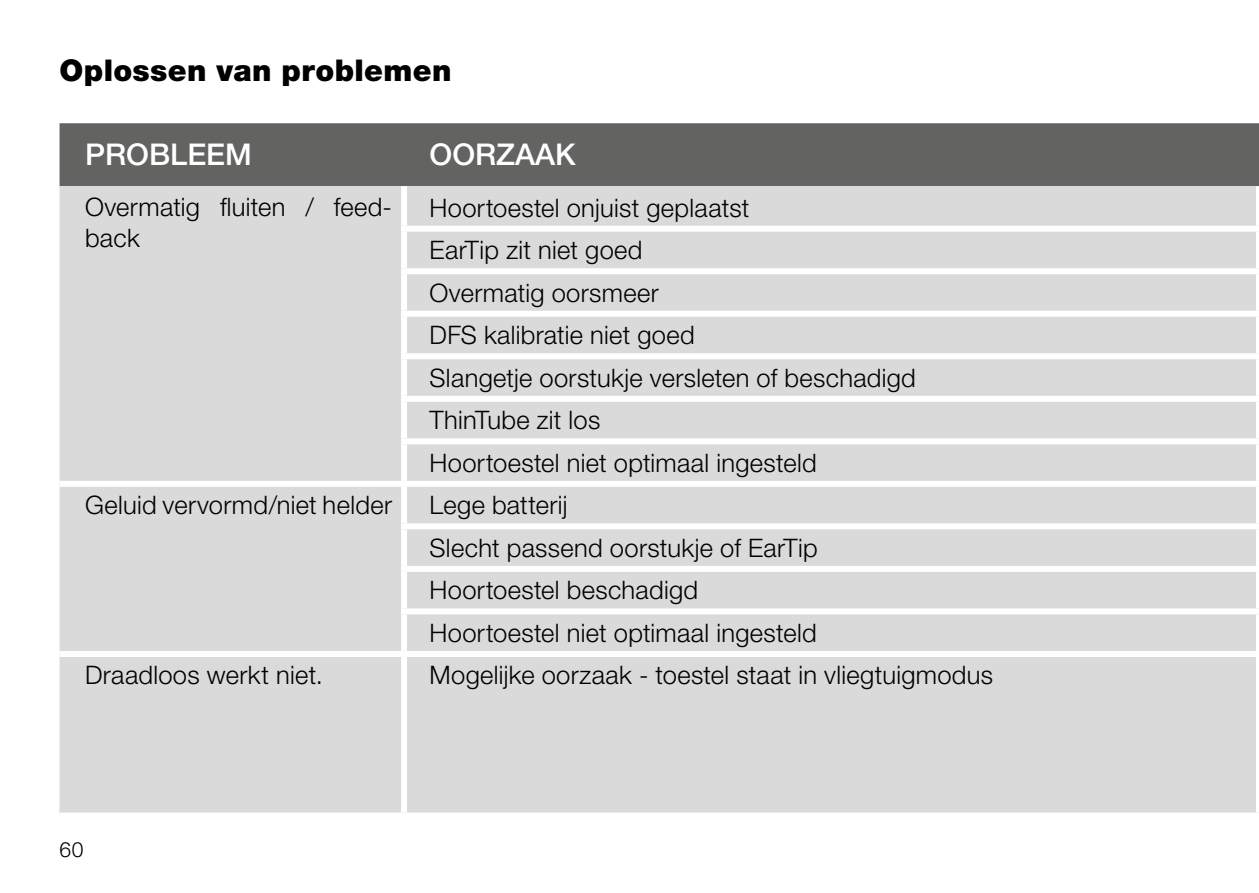
<style>
.page{position:relative;width:1259px;height:893px;background:#fff}
.page>*{position:absolute;margin:0;border:0;box-sizing:border-box;transform-origin:0 0}
.t1{font:900 30px "Helvetica Neue LT Pro";letter-spacing:.01em;color:#000}
.t2{font:500 30px "Helvetica Neue LT Pro";color:#fff}
.t3{font:300 25.5px/42.6px "Helvetica Neue LT Pro";letter-spacing:.015em;color:#000}
.t4{font:300 21px "Helvetica Neue LT Pro";color:#000}
</style>
<div class="page">
<div style="left:60px;top:123px;width:1199px;height:63px;background:#636362"></div>
<div style="left:60px;top:186px;width:1196px;height:626px;background:#dadada"></div>
<div style="left:401px;top:226px;width:858px;height:6px;background:#fff"></div>
<div style="left:401px;top:268px;width:858px;height:6px;background:#fff"></div>
<div style="left:401px;top:311px;width:858px;height:6px;background:#fff"></div>
<div style="left:401px;top:353px;width:858px;height:6px;background:#fff"></div>
<div style="left:401px;top:396px;width:858px;height:6px;background:#fff"></div>
<div style="left:401px;top:438px;width:858px;height:6px;background:#fff"></div>
<div style="left:60px;top:481px;width:344px;height:6px;background:#fff"></div>
<div style="left:404px;top:481px;width:855px;height:6px;background:#fff"></div>
<div style="left:401px;top:523px;width:858px;height:6px;background:#fff"></div>
<div style="left:401px;top:566px;width:858px;height:6px;background:#fff"></div>
<div style="left:401px;top:608px;width:858px;height:6px;background:#fff"></div>
<div style="left:60px;top:651px;width:344px;height:6px;background:#fff"></div>
<div style="left:404px;top:651px;width:855px;height:6px;background:#fff"></div>
<div style="left:401px;top:186px;width:6px;height:40px;background:#fff"></div>
<div style="left:401px;top:232px;width:6px;height:36px;background:#fff"></div>
<div style="left:401px;top:274px;width:6px;height:37px;background:#fff"></div>
<div style="left:401px;top:317px;width:6px;height:36px;background:#fff"></div>
<div style="left:401px;top:359px;width:6px;height:37px;background:#fff"></div>
<div style="left:401px;top:402px;width:6px;height:36px;background:#fff"></div>
<div style="left:401px;top:444px;width:6px;height:37px;background:#fff"></div>
<div style="left:401px;top:487px;width:6px;height:36px;background:#fff"></div>
<div style="left:401px;top:529px;width:6px;height:37px;background:#fff"></div>
<div style="left:401px;top:572px;width:6px;height:36px;background:#fff"></div>
<div style="left:401px;top:614px;width:6px;height:37px;background:#fff"></div>
<div style="left:401px;top:657px;width:6px;height:155px;background:#fff"></div>
<p class="t1" style="left:60px;top:52px;width:393px">Oplossen van problemen</p>
<p class="t2" style="left:85px;top:137px;width:168px">PROBLEEM</p>
<p class="t2" style="left:429px;top:137px;width:148px">OORZAAK</p>
<p class="t3" style="left:85px;top:191px;width:308px;line-height:30.6px">Overmatig fluiten / feed&shy;back</p>
<p class="t3" style="left:429px;top:186px;width:488px">Hoortoestel onjuist geplaatst<br>EarTip zit niet goed<br>Overmatig oorsmeer<br>DFS kalibratie niet goed<br>Slangetje oorstukje versleten of beschadigd<br>ThinTube zit los<br>Hoortoestel niet optimaal ingesteld</p>
<p class="t3" style="left:85px;top:483px;width:308px">Geluid vervormd/niet helder</p>
<p class="t3" style="left:429px;top:483px;width:390px">Lege batterij<br>Slecht passend oorstukje of EarTip<br>Hoortoestel beschadigd<br>Hoortoestel niet optimaal ingesteld</p>
<p class="t3" style="left:85px;top:653px;width:239px">Draadloos werkt niet.</p>
<p class="t3" style="left:429px;top:653px;width:565px">Mogelijke oorzaak - toestel staat in vliegtuigmodus</p>
<p class="t4" style="left:60px;top:837px;width:25px">60</p>
</div>
